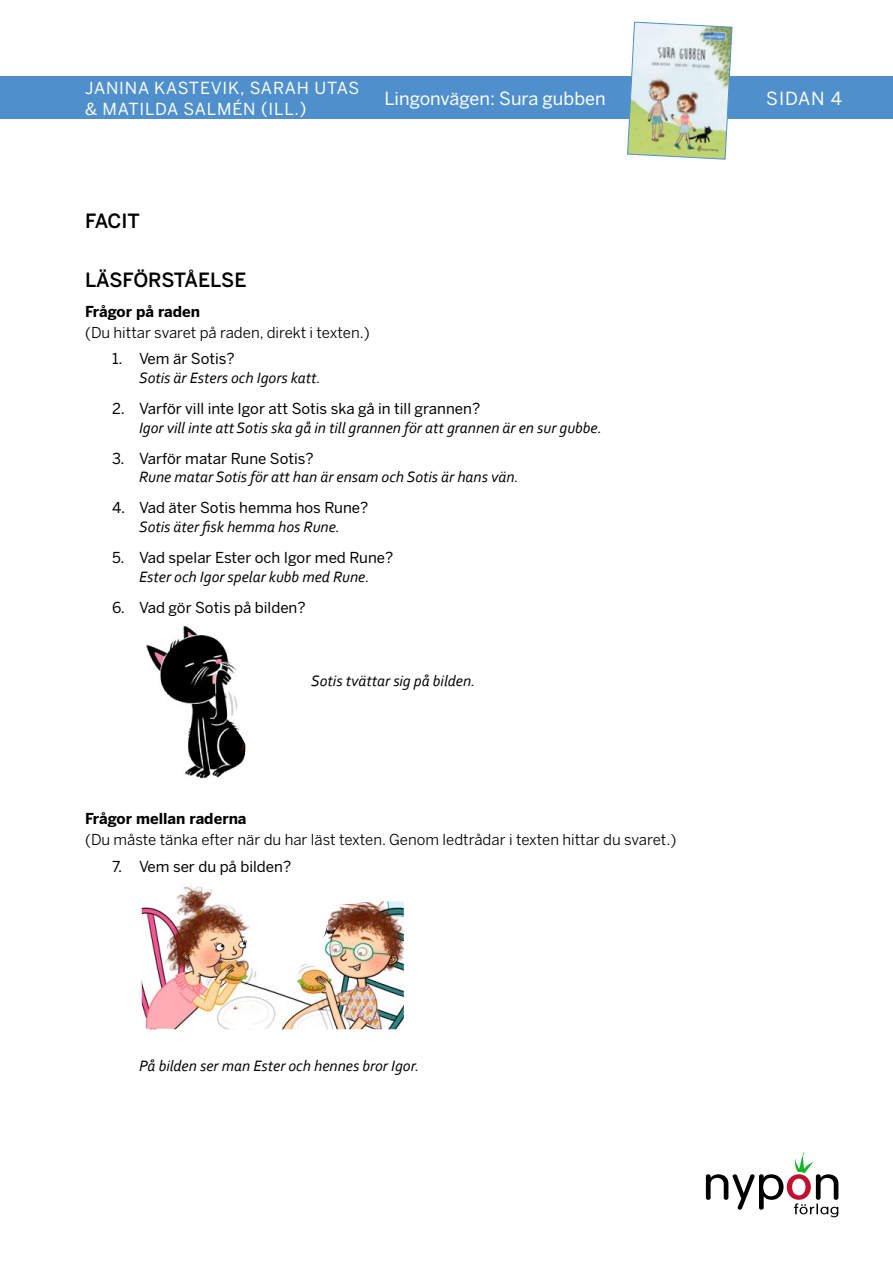
<style>
.page{position:relative;width:893px;height:1263px;background:#fff}
.page>*{position:absolute;margin:0;border:0;box-sizing:border-box;transform-origin:0 0}
.t1{font:500 19.5px "Benton Sans";letter-spacing:-.005em;color:#000}
.t2{font:18px "Benton Sans";color:#fff}
.t3{font:16.5px/21.6px "Benton Sans";letter-spacing:.05em;color:#fff}
.t4{font:italic 15.75px "Corbel";color:#000}
.t5{font:15px "Benton Sans";color:#000}
.t6{font:15px "Benton Sans";color:#000}
.t7{font:700 15px "Benton Sans";color:#000}
</style>
<div class="page">
<div style="left:0;top:77px;width:893px;height:42px;background:#4e8fcc"></div>
<img style="left:627px;top:21px;width:106px;height:139px">
<svg style="left:706px;top:1152px;width:132px;height:65px"></svg>
<img style="left:146px;top:626px;width:100px;height:153px">
<img style="left:142px;top:886px;width:262px;height:143px">
<p class="t3" style="left:85px;top:77px;width:276px">JANINA KASTEVIK, SARAH UTAS &amp; MATILDA SALMÉN (ILL.)</p>
<p class="t2" style="left:384px;top:87px;width:223px">Lingonvägen: Sura gubben</p>
<p class="t2" style="left:766px;top:87px;width:77px">SIDAN 4</p>
<p class="t1" style="left:85px;top:209px;width:56px">FACIT</p>
<p class="t1" style="left:85px;top:268px;width:163px">LÄSFÖRSTÅELSE</p>
<p class="t7" style="left:85px;top:302px;width:117px">Frågor på raden</p>
<p class="t6" style="left:85px;top:323px;width:286px">(Du hittar svaret på raden, direkt i texten.)</p>
<p class="t5" style="left:112px;top:350px;width:124px">1. Vem är Sotis?</p>
<p class="t4" style="left:139px;top:368px;width:183px">Sotis är Esters och Igors katt.</p>
<p class="t5" style="left:112px;top:399px;width:370px">2. Varför vill inte Igor att Sotis ska gå in till grannen?</p>
<p class="t4" style="left:139px;top:418px;width:464px">Igor vill inte att Sotis ska gå in till grannen för att grannen är en sur gubbe.</p>
<p class="t5" style="left:112px;top:449px;width:203px">3. Varför matar Rune Sotis?</p>
<p class="t4" style="left:139px;top:467px;width:381px">Rune matar Sotis för att han är ensam och Sotis är hans vän.</p>
<p class="t5" style="left:112px;top:499px;width:258px">4. Vad äter Sotis hemma hos Rune?</p>
<p class="t4" style="left:139px;top:517px;width:203px">Sotis äter fisk hemma hos Rune.</p>
<p class="t5" style="left:112px;top:548px;width:283px">5. Vad spelar Ester och Igor med Rune?</p>
<p class="t4" style="left:139px;top:567px;width:232px">Ester och Igor spelar kubb med Rune.</p>
<p class="t5" style="left:112px;top:598px;width:195px">6. Vad gör Sotis på bilden?</p>
<p class="t4" style="left:311px;top:671px;width:166px">Sotis tvättar sig på bilden.</p>
<p class="t7" style="left:85px;top:809px;width:163px">Frågor mellan raderna</p>
<p class="t6" style="left:85px;top:831px;width:593px">(Du måste tänka efter när du har läst texten. Genom ledtrådar i texten hittar du svaret.)</p>
<p class="t5" style="left:112px;top:857px;width:181px">7. Vem ser du på bilden?</p>
<p class="t4" style="left:139px;top:1055px;width:282px">På bilden ser man Ester och hennes bror Igor.</p>
</div>
